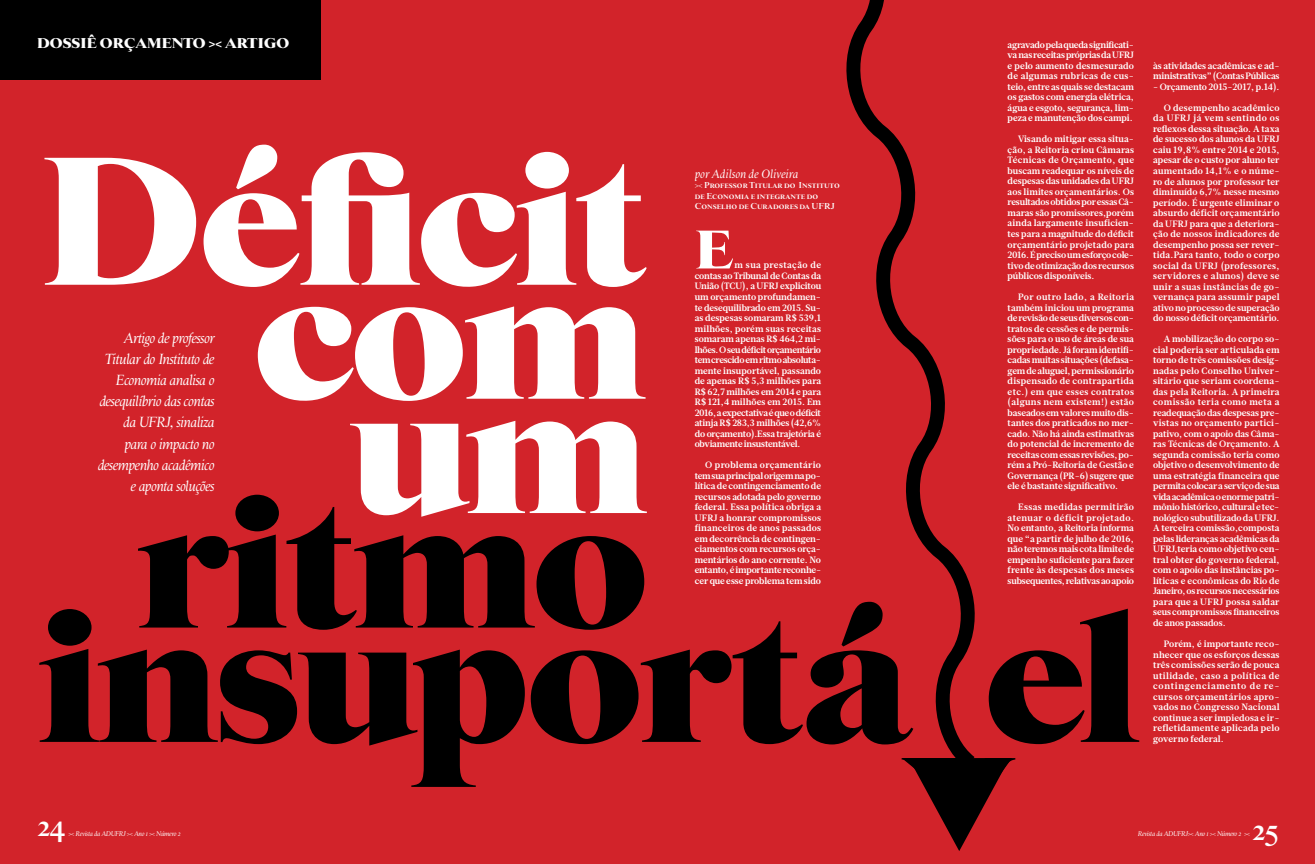
<style>
.page{position:relative;width:1315px;height:864px;background:#fff}
.page>*{position:absolute;margin:0;border:0;box-sizing:border-box;transform-origin:0 0}
.t1{font:900 185.15px "Starling";letter-spacing:-.02em;color:#000}
.t2{font:900 185.15px "Starling";letter-spacing:-.02em;color:#fff}
.t3{font:900 55.21px "Starling";color:#fff}
.t4{font:700 28.88px "Starling";color:#fff}
.t5{font:italic 14.88px/21px "Starling";letter-spacing:-.04em;color:#fff;text-align:right}
.t6{font:14.44px "Starling Ultra SC";color:#fff}
.t7{font:italic 12.25px "Starling";color:#fff}
.t8{font:700 9.19px/10.5px "Glosa Text";letter-spacing:-.005em;color:#fff;text-align:justify}
.t9{font:8.75px/10.5px "Starling Bold SC";color:#fff}
.t10{font:italic 7px "Starling";letter-spacing:-.04em;color:#fff}
.s1{font-family:"Starling";font-style:italic}
</style>
<div class="page">
<div style="left:0;top:0;width:1315px;height:863px;background:#d2232a"></div>
<div style="left:0;top:0;width:321px;height:79px;background:#000"></div>
<svg style="left:929px;top:758px;width:83px;height:56px"></svg>
<svg style="left:846px;top:0;width:150px;height:781px"></svg>
<h3 class="t6" style="left:37px;top:35px;width:253px">DOSSIÊ ORÇAMENTO &gt;&lt; ARTIGO</h3>
<p class="t8" style="left:1007px;top:39px;width:128px">agravado pela queda significati&shy;va nas receitas próprias da UFRJ e pelo aumento desmesurado de algumas rubricas de cus&shy;teio, entre as quais se destacam os gastos com energia elétrica, água e esgoto, segurança, lim&shy;peza e manutenção dos campi.</p>
<p class="t8" style="left:1007px;top:134px;width:128px;text-indent:11px">Visando mitigar essa situa&shy;ção, a Reitoria criou Câmaras Técnicas de Orçamento, que buscam readequar os níveis de despesas das unidades da UFRJ aos limites orçamentários. Os resultados obtidos por essas Câ&shy;maras são promissores,porém ainda largamente insuficien&shy;tes para a magnitude do déficit orçamentário projetado para 2016. É preciso um esforço cole&shy;tivo de otimização dos recursos públicos disponíveis.</p>
<p class="t8" style="left:1007px;top:291px;width:128px;text-indent:11px">Por outro lado, a Reitoria também iniciou um programa de revisão de seus diversos con&shy;tratos de cessões e de permis&shy;sões para o uso de áreas de sua propriedade. Já foram identifi&shy;cadas muitas situações (defasa&shy;gem de aluguel, permissionário dispensado de contrapartida etc.) em que esses contratos (alguns nem existem!) estão baseados em valores muito dis&shy;tantes dos praticados no mer&shy;cado. Não há ainda estimativas do potencial de incremento de receitas com essas revisões, po&shy;rém a Pró-Reitoria de Gestão e Governança (PR-6) sugere que ele é bastante significativo.</p>
<p class="t8" style="left:1007px;top:502px;width:128px;text-indent:11px">Essas medidas permitirão atenuar o déficit projetado.<br>No entanto, a Reitoria informa que “a partir de julho de 2016, não teremos mais cota limite de empenho suficiente para fazer frente às despesas dos meses subsequentes, relativas ao apoio</p>
<p class="t8" style="left:1153px;top:61px;width:128px">às atividades acadêmicas e ad&shy;ministrativas” (Contas Públicas</p>
<p class="t8" style="left:1153px;top:82px;width:128px">- Orçamento 2015-2017, p.14).</p>
<p class="t8" style="left:1153px;top:103px;width:128px;text-indent:11px">O desempenho acadêmico da UFRJ já vem sentindo os reflexos dessa situação. A taxa de sucesso dos alunos da UFRJ caiu 19,8% entre 2014 e 2015, apesar de o custo por aluno ter aumentado 14,1% e o núme&shy;ro de alunos por professor ter diminuído 6,7% nesse mesmo período. É urgente eliminar o absurdo déficit orçamentário da UFRJ para que a deteriora&shy;ção de nossos indicadores de desempenho possa ser rever&shy;tida.Para tanto, todo o corpo social da UFRJ (professores, servidores e alunos) deve se unir a suas instâncias de go&shy;vernança para assumir papel ativo no processo de superação do nosso déficit orçamentário.</p>
<p class="t8" style="left:1153px;top:334px;width:128px;text-indent:11px">A mobilização do corpo so&shy;cial poderia ser articulada em torno de três comissões desig&shy;nadas pelo Conselho Univer&shy;sitário que seriam coordena&shy;das pela Reitoria. A primeira comissão teria como meta a readequação das despesas pre&shy;vistas no orçamento partici&shy;pativo, com o apoio das Câma&shy;ras Técnicas de Orçamento. A segunda comissão teria como objetivo o desenvolvimento de uma estratégia financeira que permita colocar a serviço de sua vida acadêmica o enorme patri&shy;mônio histórico, cultural e tec&shy;nológico subutilizado da UFRJ.<br>A terceira comissão,composta pelas lideranças acadêmicas da UFRJ,teria como objetivo cen&shy;tral obter do governo federal, com o apoio das instâncias po&shy;líticas e econômicas do Rio de Janeiro, os recursos necessários para que a UFRJ possa saldar seus compromissos financeiros de anos passados.</p>
<p class="t8" style="left:1153px;top:638px;width:128px;text-indent:11px">Porém, é importante reco&shy;nhecer que os esforços dessas três comissões serão de pouca utilidade, caso a política de contingenciamento de re&shy;cursos orçamentários apro&shy;vados no Congresso Nacional continue a ser impiedosa e ir&shy;refletidamente aplicada pelo governo federal.</p>
<h1 class="t2" style="left:40px;top:121px;width:608px">Déficit</h1>
<h3 class="t7" style="left:694px;top:167px;width:105px">por Adilson de Oliveira</h3>
<p class="t9" style="left:694px;top:180px;width:147px"><span class="s1">&gt;&lt;</span> Professor Titular do Instituto de Economia e integrante do<br>Conselho de Curadores da UFRJ</p>
<h2 class="t3" style="left:694px;top:220px;width:40px">E</h2>
<p class="t8" style="left:694px;top:260px;width:128px;text-indent:40px">m sua prestação de contas ao Tribunal de Contas da União (TCU), a UFRJ explicitou um orçamento profundamen&shy;te desequilibrado em 2015. Su&shy;as despesas somaram R$ 539,1 milhões, porém suas receitas somaram apenas R$ 464,2 mi&shy;lhões. O seu déficit orçamentário tem crescido em ritmo absoluta&shy;mente insuportável, passando de apenas R$ 5,3 milhões para R$ 62,7 milhões em 2014 e para R$ 121,4 milhões em 2015. Em 2016, a expectativa é que o déficit atinja R$ 283,3 milhões (42,6% do orçamento).Essa trajetória é obviamente insustentável.</p>
<p class="t8" style="left:694px;top:459px;width:128px;text-indent:11px">O problema orçamentário tem sua principal origem na po&shy;lítica de contingenciamento de recursos adotada pelo governo federal. Essa política obriga a UFRJ a honrar compromissos financeiros de anos passados em decorrência de contingen&shy;ciamentos com recursos orça&shy;mentários do ano corrente. No entanto, é importante reconhe&shy;cer que esse problema tem sido</p>
<h1 class="t2" style="left:253px;top:235px;width:395px">com</h1>
<h1 class="t2" style="left:349px;top:349px;width:300px">um</h1>
<h3 class="t5" style="left:98px;top:328px;width:118px">Artigo de professor<br>Titular do Instituto de<br>Economia analisa o desequilíbrio das contas da UFRJ, sinaliza para o impacto no desempenho acadêmico e aponta soluções</h3>
<h1 class="t1" style="left:137px;top:464px;width:514px">ritmo</h1>
<h1 class="t1" style="left:36px;top:578px;width:1104px">insuportá el</h1>
<h1 class="t1" style="left:901px;top:683px;width:117px">v</h1>
<h3 class="t4" style="left:37px;top:809px;width:30px">24</h3>
<h3 class="t4" style="left:1252px;top:814px;width:28px">25</h3>
<p class="t10" style="left:68px;top:829px;width:114px">&gt;&lt; Revista da ADUFRJ &gt;&lt; Ano 1 &gt;&lt; Número 2</p>
<p class="t10" style="left:1138px;top:829px;width:114px">Revista da ADUFRJ&gt;&lt; Ano 1 &gt;&lt; Número 2 &gt;&lt;</p>
</div>
